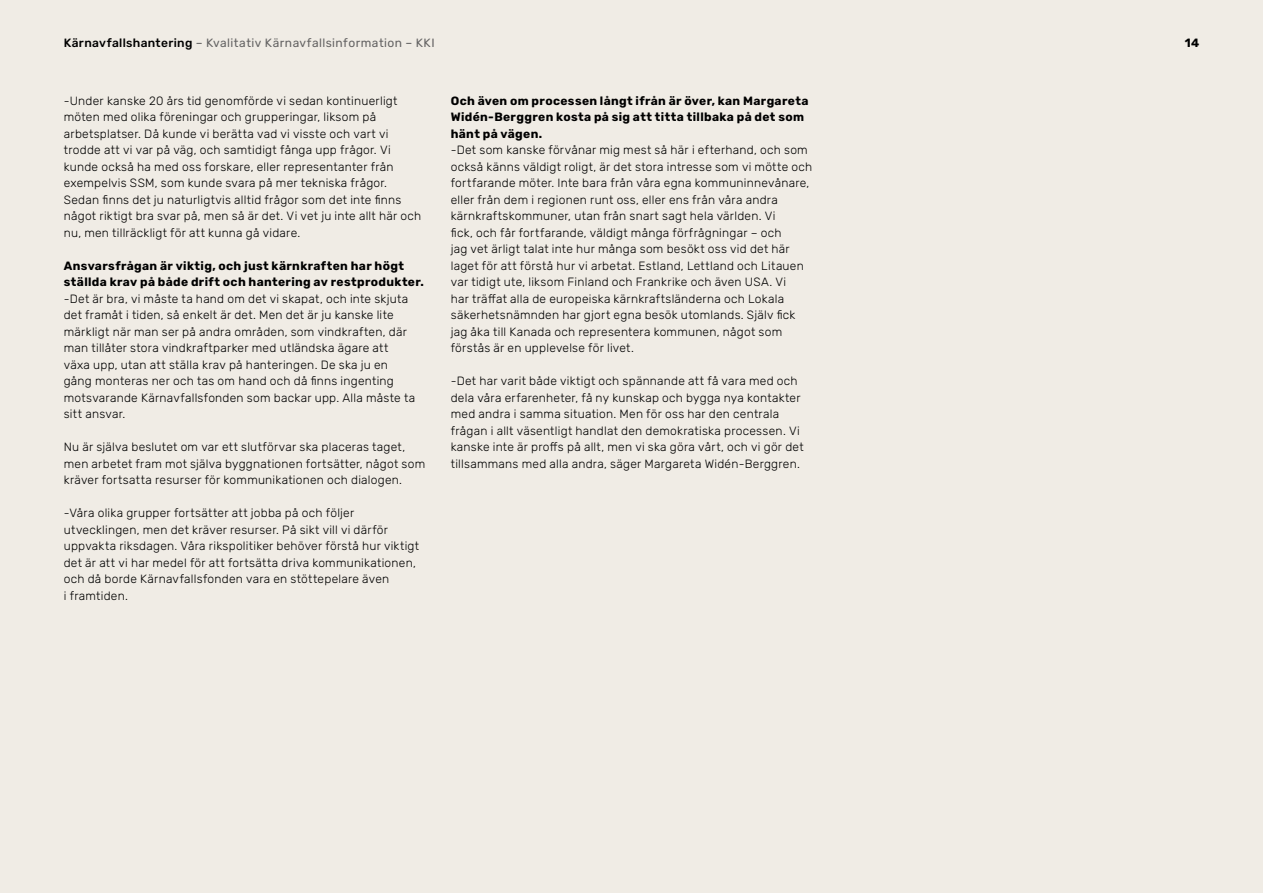
<style>
.page{position:relative;width:1263px;height:893px;background:#f0ece5}
.page>*{position:absolute;margin:0;border:0;box-sizing:border-box;transform-origin:0 0}
.t1{font:300 12px/16.5px "Rubik";letter-spacing:.02em;color:#000}
.t2{font:700 12px/16.5px "Rubik";letter-spacing:.03em;color:#000}
.t3{font:12px "Rubik";letter-spacing:.035em;color:#646363}
.s1{font-weight:500;color:#000}
</style>
<div class="page">
<p class="t3" style="left:64px;top:36px;width:372px"><span class="s1">Kärnavfallshantering</span> – Kvalitativ Kärnavfallsinformation – KKI</p>
<p class="t2" style="left:1185px;top:35px;width:16px">14</p>
<p class="t1" style="left:64px;top:93px;width:359px">-Under kanske 20 års tid genomförde vi sedan kontinuerligt möten med olika föreningar och grupperingar, liksom på arbetsplatser. Då kunde vi berätta vad vi visste och vart vi trodde att vi var på väg, och samtidigt fånga upp frågor. Vi kunde också ha med oss forskare, eller representanter från exempelvis SSM, som kunde svara på mer tekniska frågor.<br>Sedan finns det ju naturligtvis alltid frågor som det inte finns något riktigt bra svar på, men så är det. Vi vet ju inte allt här och nu, men tillräckligt för att kunna gå vidare.</p>
<p class="t2" style="left:64px;top:258px;width:361px">Ansvarsfrågan är viktig, och just kärnkraften har högt ställda krav på både drift och hantering av restprodukter.</p>
<p class="t1" style="left:64px;top:291px;width:353px">-Det är bra, vi måste ta hand om det vi skapat, och inte skjuta det framåt i tiden, så enkelt är det. Men det är ju kanske lite märkligt när man ser på andra områden, som vindkraften, där man tillåter stora vindkraftparker med utländska ägare att växa upp, utan att ställa krav på hanteringen. De ska ju en gång monteras ner och tas om hand och då finns ingenting motsvarande Kärnavfallsfonden som backar upp. Alla måste ta sitt ansvar.</p>
<p class="t1" style="left:64px;top:439px;width:363px">Nu är själva beslutet om var ett slutförvar ska placeras taget, men arbetet fram mot själva byggnationen fortsätter, något som kräver fortsatta resurser för kommunikationen och dialogen.</p>
<p class="t1" style="left:64px;top:505px;width:357px">-Våra olika grupper fortsätter att jobba på och följer utvecklingen, men det kräver resurser. På sikt vill vi därför uppvakta riksdagen. Våra rikspolitiker behöver förstå hur viktigt det är att vi har medel för att fortsätta driva kommunikationen, och då borde Kärnavfallsfonden vara en stöttepelare även<br>i framtiden.</p>
<p class="t2" style="left:451px;top:93px;width:359px">Och även om processen långt ifrån är över, kan Margareta<br>Widén-Berggren kosta på sig att titta tillbaka på det som hänt på vägen.</p>
<p class="t1" style="left:451px;top:142px;width:363px">-Det som kanske förvånar mig mest så här i efterhand, och som också känns väldigt roligt, är det stora intresse som vi mötte och fortfarande möter. Inte bara från våra egna kommuninnevånare, eller från dem i regionen runt oss, eller ens från våra andra kärnkraftskommuner, utan från snart sagt hela världen. Vi<br>fick, och får fortfarande, väldigt många förfrågningar – och<br>jag vet ärligt talat inte hur många som besökt oss vid det här laget för att förstå hur vi arbetat. Estland, Lettland och Litauen var tidigt ute, liksom Finland och Frankrike och även USA. Vi<br>har träffat alla de europeiska kärnkraftsländerna och Lokala säkerhetsnämnden har gjort egna besök utomlands. Själv fick jag åka till Kanada och representera kommunen, något som förstås är en upplevelse för livet.</p>
<p class="t1" style="left:451px;top:373px;width:354px">-Det har varit både viktigt och spännande att få vara med och dela våra erfarenheter, få ny kunskap och bygga nya kontakter med andra i samma situation. Men för oss har den centrala frågan i allt väsentligt handlat den demokratiska processen. Vi kanske inte är proffs på allt, men vi ska göra vårt, och vi gör det tillsammans med alla andra, säger Margareta Widén-Berggren.</p>
</div>
